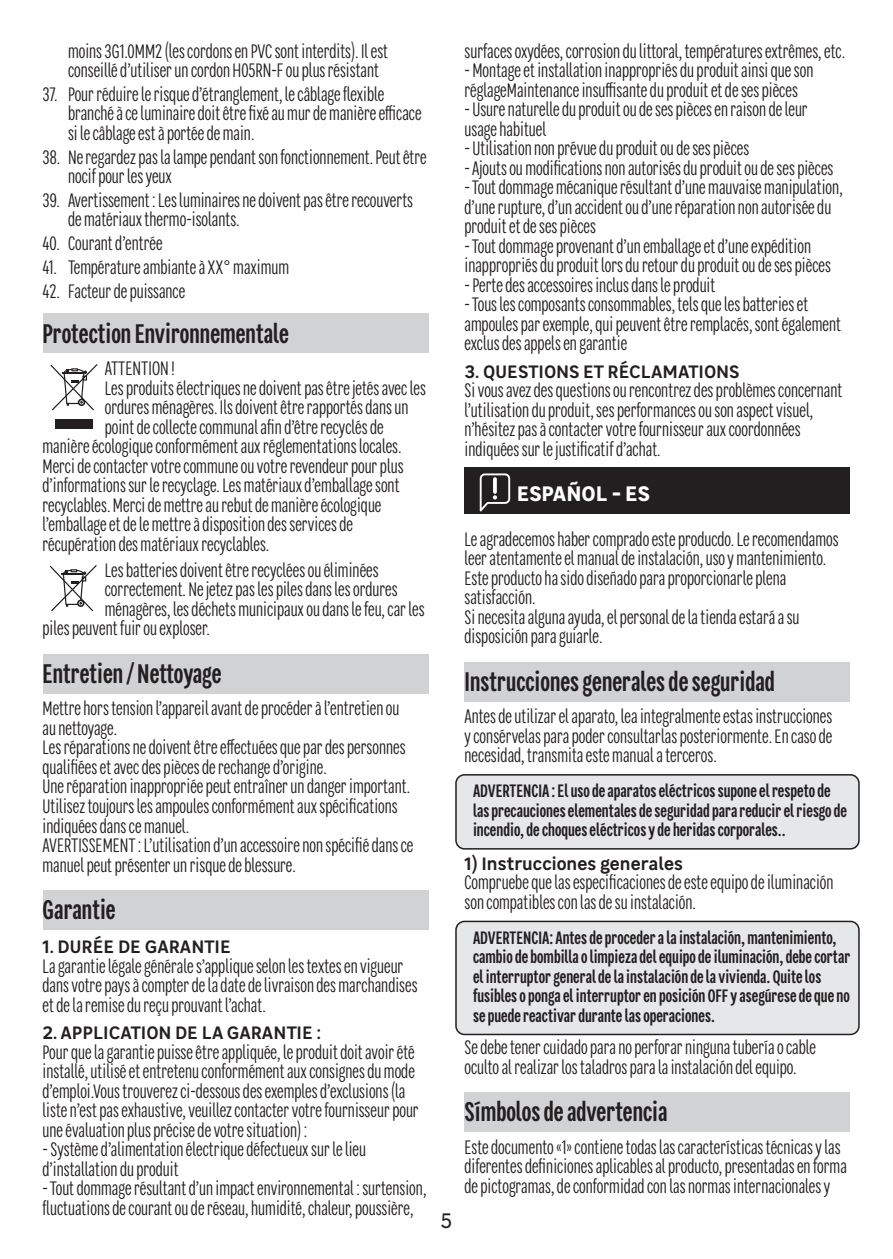
<style>
.page{position:relative;width:893px;height:1259px;background:#fff}
.page>*{position:absolute;margin:0;border:0;box-sizing:border-box;transform-origin:0 0}
.t1{font:700 27px "Leroy Merlin Sans Condensed";color:#231f20}
.t2{font:700 21px "Leroy Merlin Sans";color:#fff}
.t3{font:21px "Leroy Merlin Sans";color:#231f20;scale:.94 1}
.t4{font:19.5px/19.5px "Leroy Merlin Sans Condensed";color:#231f20}
.t5{font:700 18px/19.5px "Leroy Merlin Sans Condensed";color:#231f20}
.t6{font:600 18px "Leroy Merlin Sans";color:#231f20}
</style>
<div class="page">
<div style="left:43px;top:313px;width:385px;height:40px;background:#d1d2d4"></div>
<div style="left:43px;top:654px;width:385px;height:39px;background:#d1d2d4"></div>
<div style="left:43px;top:890px;width:385px;height:39px;background:#d1d2d4"></div>
<svg style="left:50px;top:364px;width:48px;height:46px"></svg>
<div style="left:55px;top:419px;width:37px;height:10px;background:#231f20"></div>
<svg style="left:50px;top:565px;width:47px;height:46px"></svg>
<div style="left:464px;top:467px;width:386px;height:47px;background:#231f20"></div>
<div style="left:464px;top:662px;width:386px;height:39px;background:#d1d2d4"></div>
<div style="left:456px;top:775px;width:403px;height:74px;background:#e6e7e9;border-radius:9px"></div>
<div style="left:455px;top:774px;width:405px;height:75px;border:2px solid #231f20;border-radius:9px"></div>
<div style="left:456px;top:921px;width:403px;height:113px;background:#e6e7e9;border-radius:9px"></div>
<div style="left:455px;top:920px;width:405px;height:115px;border:2px solid #231f20;border-radius:9px"></div>
<div style="left:464px;top:1092px;width:386px;height:39px;background:#d1d2d4"></div>
<svg style="left:480px;top:473px;width:30px;height:38px"></svg>
<p class="t4" style="left:68px;top:40px;width:322px">moins 3G1.0MM2 (les cordons en PVC sont interdits). Il est conseillé d’utiliser un cordon H05RN-F ou plus résistant</p>
<p class="t4" style="left:68px;top:84px;width:355px;text-indent:-26px">37. Pour réduire le risque d’étranglement, le câblage flexible branché à ce luminaire doit être fixé au mur de manière efficace si le câblage est à portée de main.</p>
<p class="t4" style="left:68px;top:146px;width:360px;text-indent:-26px">38. Ne regardez pas la lampe pendant son fonctionnement. Peut être nocif pour les yeux</p>
<p class="t4" style="left:68px;top:190px;width:347px;text-indent:-26px">39. Avertissement : Les luminaires ne doivent pas être recouverts de matériaux thermo-isolants.</p>
<p class="t4" style="left:43px;top:233px;width:122px">40. Courant d’entrée</p>
<p class="t4" style="left:43px;top:257px;width:248px">41. Température ambiante à XX° maximum</p>
<p class="t4" style="left:43px;top:280px;width:144px">42. Facteur de puissance</p>
<h1 class="t1" style="left:43px;top:315px;width:248px">Protection Environnementale</h1>
<p class="t4" style="left:105px;top:358px;width:72px">ATTENTION !</p>
<p class="t4" style="left:105px;top:377px;width:323px">Les produits électriques ne doivent pas être jetés avec les</p>
<p class="t4" style="left:105px;top:397px;width:305px">ordures ménagères. Ils doivent être rapportés dans un</p>
<p class="t4" style="left:105px;top:416px;width:280px">point de collecte communal afin d’être recyclés de</p>
<p class="t4" style="left:43px;top:436px;width:361px">manière écologique conformément aux réglementations locales.</p>
<p class="t4" style="left:43px;top:455px;width:363px">Merci de contacter votre commune ou votre revendeur pour plus</p>
<p class="t4" style="left:43px;top:475px;width:359px">d’informations sur le recyclage. Les matériaux d’emballage sont</p>
<p class="t4" style="left:43px;top:494px;width:340px">recyclables. Merci de mettre au rebut de manière écologique</p>
<p class="t4" style="left:43px;top:514px;width:312px">l’emballage et de le mettre à disposition des services de</p>
<p class="t4" style="left:43px;top:533px;width:228px">récupération des matériaux recyclables.</p>
<p class="t4" style="left:105px;top:560px;width:275px">Les batteries doivent être recyclées ou éliminées</p>
<p class="t4" style="left:105px;top:579px;width:294px">correctement. Ne jetez pas les piles dans les ordures</p>
<p class="t4" style="left:105px;top:599px;width:321px">ménagères, les déchets municipaux ou dans le feu, car les</p>
<p class="t4" style="left:43px;top:618px;width:169px">piles peuvent fuir ou exploser.</p>
<h1 class="t1" style="left:43px;top:655px;width:181px">Entretien / Nettoyage</h1>
<p class="t4" style="left:43px;top:698px;width:372px">Mettre hors tension l’appareil avant de procéder à l’entretien ou au nettoyage.<br>Les réparations ne doivent être effectuées que par des personnes qualifiées et avec des pièces de rechange d’origine.<br>Une réparation inappropriée peut entraîner un danger important.<br>Utilisez toujours les ampoules conformément aux spécifications indiquées dans ce manuel.<br>AVERTISSEMENT : L’utilisation d’un accessoire non spécifié dans ce manuel peut présenter un risque de blessure.</p>
<h1 class="t1" style="left:43px;top:891px;width:75px">Garantie</h1>
<p class="t6" style="left:43px;top:932px;width:190px">1. DURÉE DE GARANTIE</p>
<p class="t4" style="left:43px;top:955px;width:377px">La garantie légale générale s’applique selon les textes en vigueur dans votre pays à compter de la date de livraison des marchandises et de la remise du reçu prouvant l’achat.</p>
<p class="t6" style="left:43px;top:1018px;width:280px">2. APPLICATION DE LA GARANTIE :</p>
<p class="t4" style="left:43px;top:1041px;width:378px">Pour que la garantie puisse être appliquée, le produit doit avoir été installé, utilisé et entretenu conformément aux consignes du mode d’emploi.Vous trouverez ci-dessous des exemples d’exclusions (la liste n’est pas exhaustive, veuillez contacter votre fournisseur pour une évaluation plus précise de votre situation) :</p>
<p class="t4" style="left:43px;top:1139px;width:325px">- Système d’alimentation électrique défectueux sur le lieu d’installation du produit</p>
<p class="t4" style="left:43px;top:1178px;width:385px">- Tout dommage résultant d’un impact environnemental : surtension, fluctuations de courant ou de réseau, humidité, chaleur, poussière,</p>
<p class="t3" style="left:441px;top:1203px;width:14px">5</p>
<p class="t4" style="left:464px;top:40px;width:382px">surfaces oxydées, corrosion du littoral, températures extrêmes, etc.</p>
<p class="t4" style="left:464px;top:60px;width:350px">- Montage et installation inappropriés du produit ainsi que son réglageMaintenance insuffisante du produit et de ses pièces</p>
<p class="t4" style="left:464px;top:99px;width:345px">- Usure naturelle du produit ou de ses pièces en raison de leur usage habituel</p>
<p class="t4" style="left:464px;top:138px;width:286px">- Utilisation non prévue du produit ou de ses pièces</p>
<p class="t4" style="left:464px;top:157px;width:370px">- Ajouts ou modifications non autorisés du produit ou de ses pièces</p>
<p class="t4" style="left:464px;top:177px;width:380px">- Tout dommage mécanique résultant d’une mauvaise manipulation, d’une rupture, d’un accident ou d’une réparation non autorisée du produit et de ses pièces</p>
<p class="t4" style="left:464px;top:235px;width:368px">- Tout dommage provenant d’un emballage et d’une expédition inappropriés du produit lors du retour du produit ou de ses pièces</p>
<p class="t4" style="left:464px;top:274px;width:252px">- Perte des accessoires inclus dans le produit</p>
<p class="t4" style="left:464px;top:294px;width:378px">- Tous les composants consommables, tels que les batteries et ampoules par exemple, qui peuvent être remplacés, sont également exclus des appels en garantie</p>
<p class="t6" style="left:464px;top:357px;width:277px">3. QUESTIONS ET RÉCLAMATIONS</p>
<p class="t4" style="left:464px;top:380px;width:379px">Si vous avez des questions ou rencontrez des problèmes concernant l’utilisation du produit, ses performances ou son aspect visuel, n’hésitez pas à contacter votre fournisseur aux coordonnées indiquées sur le justificatif d’achat.</p>
<p class="t2" style="left:517px;top:476px;width:135px">ESPAÑOL - ES</p>
<p class="t4" style="left:464px;top:529px;width:376px">Le agradecemos haber comprado este producdo. Le recomendamos leer atentamente el manual de instalación, uso y mantenimiento.<br>Este producto ha sido diseñado para proporcionarle plena satisfacción.<br>Si necesita alguna ayuda, el personal de la tienda estará a su disposición para guiarle.</p>
<h1 class="t1" style="left:464px;top:663px;width:312px">Instrucciones generales de seguridad</h1>
<p class="t4" style="left:464px;top:706px;width:369px;text-align:justify">Antes de utilizar el aparato, lea integralmente estas instrucciones y consérvelas para poder consultarlas posteriormente. En caso de necesidad, transmita este manual a terceros.</p>
<p class="t5" style="left:473px;top:780px;width:375px">ADVERTENCIA : El uso de aparatos eléctricos supone el respeto de las precauciones elementales de seguridad para reducir el riesgo de incendio, de choques eléctricos y de heridas corporales..</p>
<p class="t6" style="left:464px;top:849px;width:220px">1) Instrucciones generales</p>
<p class="t4" style="left:464px;top:872px;width:371px">Compruebe que las especificaciones de este equipo de iluminación son compatibles con las de su instalación.</p>
<p class="t5" style="left:473px;top:927px;width:379px">ADVERTENCIA: Antes de proceder a la instalación, mantenimiento, cambio de bombilla o limpieza del equipo de iluminación, debe cortar el interruptor general de la instalación de la vivienda. Quite los fusibles o ponga el interruptor en posición OFF y asegúrese de que no se puede reactivar durante las operaciones.</p>
<p class="t4" style="left:464px;top:1037px;width:353px">Se debe tener cuidado para no perforar ninguna tubería o cable oculto al realizar los taladros para la instalación del equipo.</p>
<h1 class="t1" style="left:464px;top:1093px;width:205px">Símbolos de advertencia</h1>
<p class="t4" style="left:464px;top:1136px;width:384px">Este documento «1» contiene todas las características técnicas y las diferentes definiciones aplicables al producto, presentadas en forma de pictogramas, de conformidad con las normas internacionales y</p>
</div>
